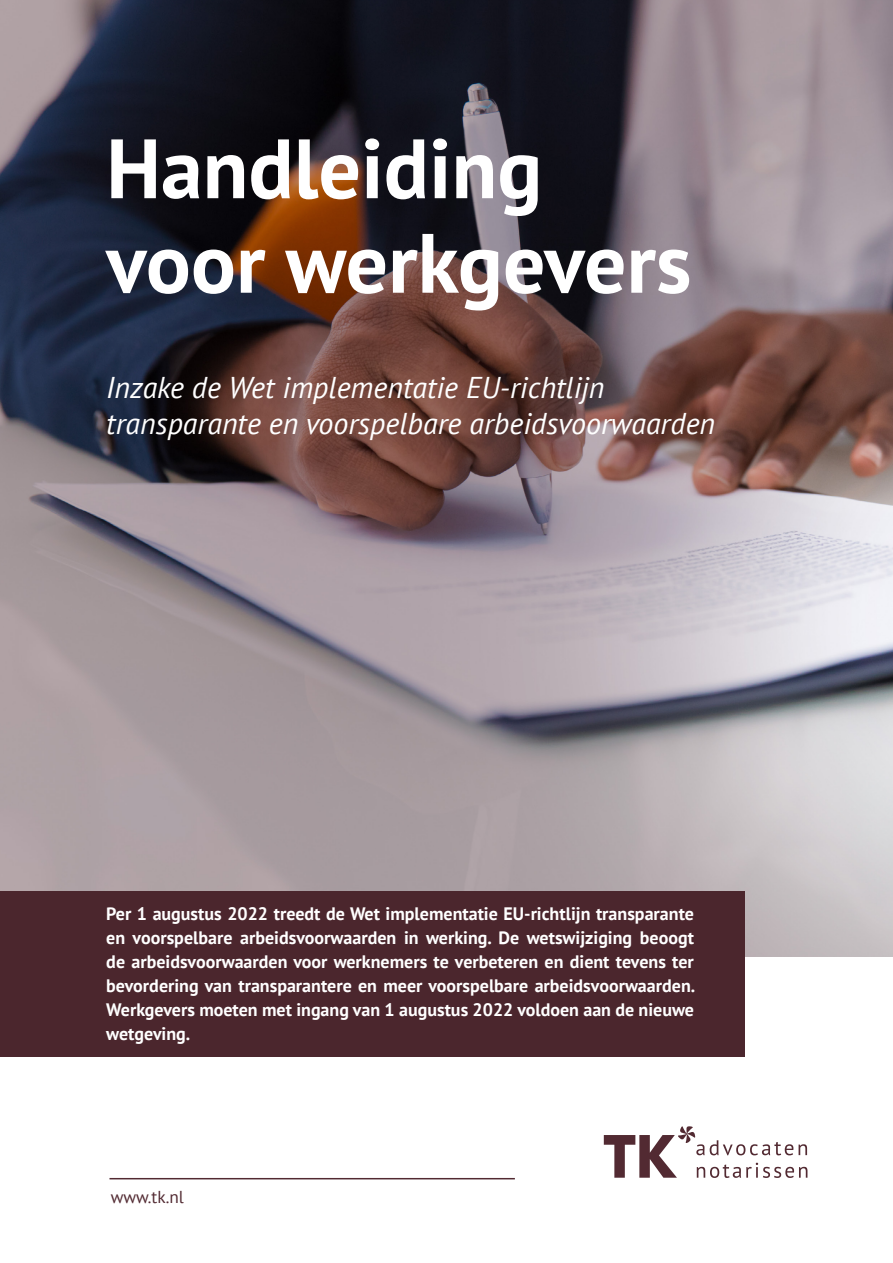
<style>
.page{position:relative;width:893px;height:1263px;background:#fff}
.page>*{position:absolute;margin:0;border:0;box-sizing:border-box;transform-origin:0 0}
.t1{font:700 84px/94.5px "PT Sans";color:#fff}
.t2{font:italic 30px/36px "PT Sans";color:#fff}
.t3{font:700 18px/24px "PT Sans";color:#fff;text-align:justify}
.t4{font:17.25px "PT Sans";color:#522a32}
</style>
<div class="page">
<img style="left:0;top:0;width:893px;height:957px">
<hr style="left:109px;top:1178px;width:406px;height:1px;background:#522a32">
<div style="left:0;top:891px;width:745px;height:166px;background:#4b262d"></div>
<svg style="left:604px;top:1126px;width:203px;height:52px"></svg>
<h1 class="t1" style="left:106px;top:120px;width:587px">Handleiding voor werkgevers</h1>
<h2 class="t2" style="left:106px;top:369px;width:610px">Inzake de Wet implementatie EU-richtlijn transparante en voorspelbare arbeidsvoorwaarden</h2>
<p class="t3" style="left:106px;top:902px;width:590px">Per 1 augustus 2022 treedt de Wet implementatie EU-richtlijn transparante en voorspelbare arbeidsvoorwaarden in werking. De wetswijziging beoogt de arbeidsvoorwaarden voor werknemers te verbeteren en dient tevens ter bevordering van transparantere en meer voorspelbare arbeidsvoorwaarden.<br>Werkgevers moeten met ingang van 1 augustus 2022 voldoen aan de nieuwe wetgeving.</p>
<p class="t4" style="left:111px;top:1186px;width:74px">www.tk.nl</p>
</div>
